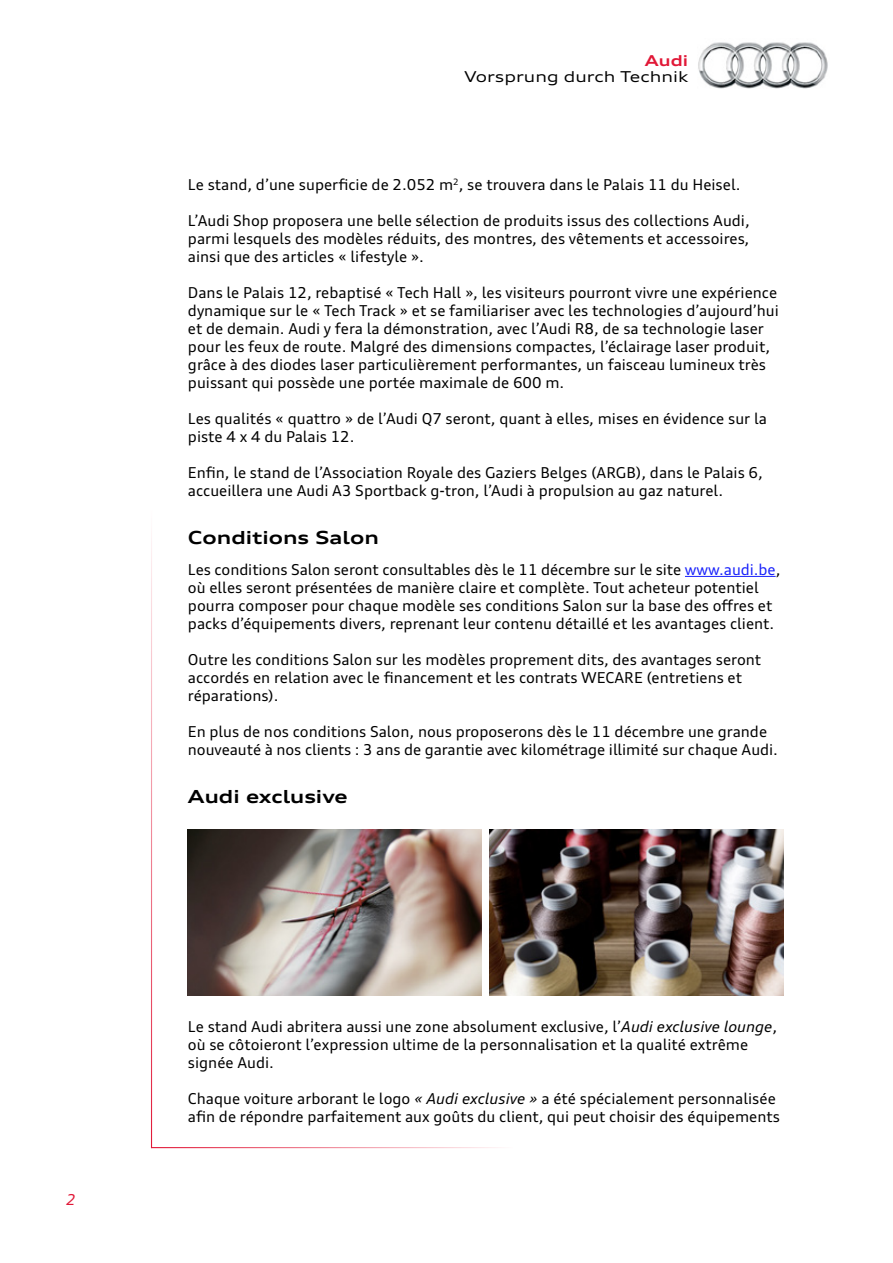
<style>
.page{position:relative;width:893px;height:1263px;background:#fff}
.page>*{position:absolute;margin:0;border:0;box-sizing:border-box;transform-origin:0 0}
.t1{font:700 expanded 18px "Audi Type";color:#000}
.t2{font:15px/18px "Audi Type";color:#000}
.t3{font:expanded 15px "Audi Type";color:#000}
.t4{font:700 expanded 15px "Audi Type";color:#e11837}
.t5{font:italic 15px "Audi Type";color:#e11837}
.s1{color:#1922fb}
.s2{font-style:italic}
</style>
<div class="page">
<img style="left:698px;top:42px;width:130px;height:47px">
<hr style="left:685px;top:576px;width:91px;height:1px;background:#1922fb">
<img style="left:490px;top:829px;width:293px;height:166px">
<img style="left:188px;top:829px;width:293px;height:166px">
<p class="t5" style="left:66px;top:1190px;width:11px">2</p>
<p class="t4" style="left:645px;top:50px;width:45px">Audi</p>
<p class="t3" style="left:465px;top:67px;width:225px">Vorsprung durch Technik</p>
<p class="t2" style="left:188px;top:175px;width:554px">Le stand, d’une superficie de 2.052 m<sup>2</sup>, se trouvera dans le Palais 11 du Heisel.</p>
<p class="t2" style="left:188px;top:211px;width:563px;text-align:justify">L’Audi Shop proposera une belle sélection de produits issus des collections Audi, parmi lesquels des modèles réduits, des montres, des vêtements et accessoires, ainsi que des articles « lifestyle ».</p>
<p class="t2" style="left:188px;top:283px;width:592px">Dans le Palais 12, rebaptisé « Tech Hall », les visiteurs pourront vivre une expérience dynamique sur le « Tech Track » et se familiariser avec les technologies d’aujourd’hui et de demain. Audi y fera la démonstration, avec l’Audi R8, de sa technologie laser pour les feux de route. Malgré des dimensions compactes, l’éclairage laser produit, grâce à des diodes laser particulièrement performantes, un faisceau lumineux très puissant qui possède une portée maximale de 600 m.</p>
<p class="t2" style="left:188px;top:409px;width:580px">Les qualités « quattro » de l’Audi Q7 seront, quant à elles, mises en évidence sur la piste 4 x 4 du Palais 12.</p>
<p class="t2" style="left:188px;top:463px;width:576px">Enfin, le stand de l’Association Royale des Gaziers Belges (ARGB), dans le Palais 6, accueillera une Audi A3 Sportback g-tron, l’Audi à propulsion au gaz naturel.</p>
<p class="t1" style="left:188px;top:525px;width:192px">Conditions Salon</p>
<p class="t2" style="left:188px;top:560px;width:594px">Les conditions Salon seront consultables dès le 11 décembre sur le site <span class="s1">www.audi.be</span>, où elles seront présentées de manière claire et complète. Tout acheteur potentiel pourra composer pour chaque modèle ses conditions Salon sur la base des offres et packs d’équipements divers, reprenant leur contenu détaillé et les avantages client.</p>
<p class="t2" style="left:188px;top:650px;width:575px">Outre les conditions Salon sur les modèles proprement dits, des avantages seront accordés en relation avec le financement et les contrats WECARE (entretiens et réparations).</p>
<p class="t2" style="left:188px;top:722px;width:591px">En plus de nos conditions Salon, nous proposerons dès le 11 décembre une grande nouveauté à nos clients : 3 ans de garantie avec kilométrage illimité sur chaque Audi.</p>
<p class="t1" style="left:188px;top:784px;width:161px">Audi exclusive</p>
<p class="t2" style="left:188px;top:1017px;width:591px">Le stand Audi abritera aussi une zone absolument exclusive, l’<span class="s2">Audi exclusive lounge</span>, où se côtoieront l’expression ultime de la personnalisation et la qualité extrême signée Audi.</p>
<p class="t2" style="left:188px;top:1089px;width:593px">Chaque voiture arborant le logo <span class="s2">« Audi exclusive »</span> a été spécialement personnalisée afin de répondre parfaitement aux goûts du client, qui peut choisir des équipements</p>
</div>
